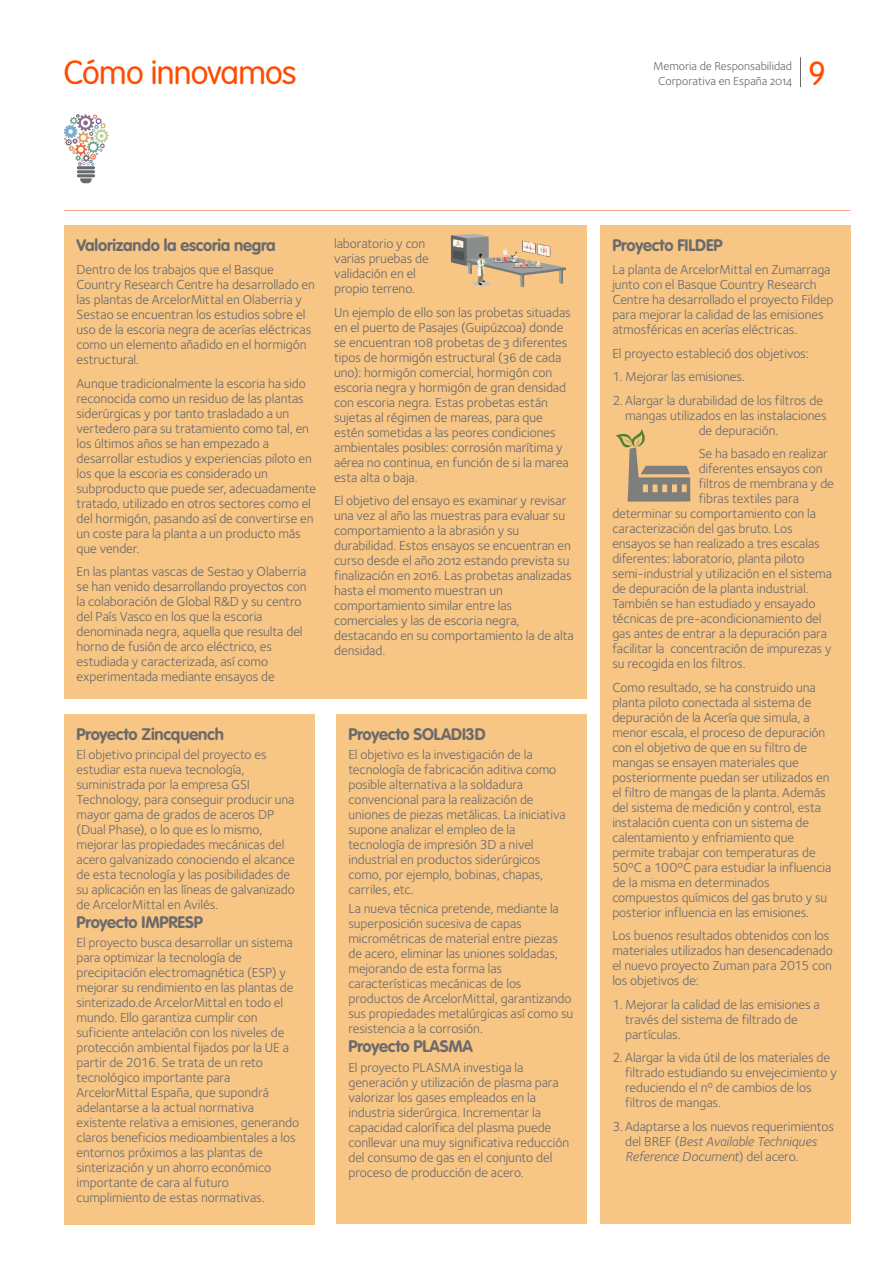
<style>
.page{position:relative;width:893px;height:1263px;background:#fff}
.page>*{position:absolute;margin:0;border:0;box-sizing:border-box;transform-origin:0 0}
.t1{font:300 33px "VAG Rounded Std";letter-spacing:-.025em;color:#ff4d00}
.t2{font:700 16.5px "VAG Rounded Std";letter-spacing:-.015em;color:#6a6a6d}
.t3{font:13.5px/15px "Foundry Sterling";letter-spacing:-.005em;color:#6a6a6d}
.t4{font:13.5px/15px "Foundry Sterling Book OSF";letter-spacing:-.005em;color:#67686b}
.t5{font:12px/15px "Foundry Sterling Book OSF";color:#67686b;text-align:center}
.s1{font-style:italic}
</style>
<div class="page">
<hr style="left:800px;top:57px;width:1px;height:30px;background:#67686b">
<div style="left:64px;top:225px;width:522px;height:474px;background:#f7c584"></div>
<svg style="left:451px;top:234px;width:115px;height:53px"></svg>
<hr style="left:64px;top:210px;width:786px;height:1px;background:#ff4d00">
<div style="left:600px;top:225px;width:250px;height:999px;background:#f7c584"></div>
<hr style="left:77px;top:166px;width:18px;height:3px;background:#696a6d;border-radius:2px">
<hr style="left:77px;top:170px;width:18px;height:3px;background:#696a6d;border-radius:2px">
<hr style="left:77px;top:174px;width:18px;height:3px;background:#696a6d;border-radius:2px">
<svg style="left:80px;top:178px;width:12px;height:5px"></svg>
<svg style="left:64px;top:114px;width:45px;height:52px"></svg>
<svg style="left:615px;top:429px;width:75px;height:72px"></svg>
<div style="left:64px;top:714px;width:251px;height:510px;background:#f7c584"></div>
<div style="left:336px;top:714px;width:250px;height:510px;background:#f7c584"></div>
<p class="t1" style="left:64px;top:54px;width:234px">Cómo innovamos</p>
<p class="t5" style="left:653px;top:58px;width:140px">Memoria de Responsabilidad<br>Corporativa en España 2014</p>
<p class="t1" style="left:808px;top:55px;width:19px">9</p>
<p class="t2" style="left:77px;top:235px;width:201px">Valorizando la escoria negra</p>
<p class="t4" style="left:77px;top:262px;width:240px">Dentro de los trabajos que el Basque Country Research Centre ha desarrollado en las plantas de ArcelorMittal en Olaberria y Sestao se encuentran los estudios sobre el uso de la escoria negra de acerías eléctricas como un elemento añadido en el hormigón estructural.</p>
<p class="t4" style="left:77px;top:375px;width:241px">Aunque tradicionalmente la escoria ha sido reconocida como un residuo de las plantas siderúrgicas y por tanto trasladado a un vertedero para su tratamiento como tal, en los últimos años se han empezado a desarrollar estudios y experiencias piloto en los que la escoria es considerado un subproducto que puede ser, adecuadamente tratado, utilizado en otros sectores como el del hormigón, pasando así de convertirse en un coste para la planta a un producto más que vender.</p>
<p class="t4" style="left:77px;top:564px;width:231px">En las plantas vascas de Sestao y Olaberria se han venido desarrollando proyectos con la colaboración de Global R&amp;D y su centro del País Vasco en los que la escoria denominada negra, aquella que resulta del horno de fusión de arco eléctrico, es estudiada y caracterizada, así como experimentada mediante ensayos de</p>
<p class="t2" style="left:77px;top:724px;width:149px">Proyecto Zincquench</p>
<p class="t3" style="left:77px;top:747px;width:220px">El objetivo principal del proyecto es estudiar esta nueva tecnología, suministrada por la empresa GSI Technology, para conseguir producir una mayor gama de grados de aceros DP (Dual Phase), o lo que es lo mismo, mejorar las propiedades mecánicas del acero galvanizado conociendo el alcance de esta tecnología y las posibilidades de su aplicación en las líneas de galvanizado de ArcelorMittal en Avilés.</p>
<p class="t2" style="left:77px;top:912px;width:128px">Proyecto IMPRESP</p>
<p class="t3" style="left:77px;top:935px;width:224px">El proyecto busca desarrollar un sistema para optimizar la tecnología de precipitación electromagnética (ESP) y mejorar su rendimiento en las plantas de sinterizado.de ArcelorMittal en todo el mundo. Ello garantiza cumplir con suficiente antelación con los niveles de protección ambiental fijados por la UE a partir de 2016. Se trata de un reto tecnológico importante para ArcelorMittal España, que supondrá adelantarse a la actual normativa existente relativa a emisiones, generando claros beneficios medioambientales a los entornos próximos a las plantas de sinterización y un ahorro económico importante de cara al futuro cumplimiento de estas normativas.</p>
<p class="t4" style="left:334px;top:236px;width:96px">laboratorio y con varias pruebas de validación en el propio terreno.</p>
<p class="t4" style="left:334px;top:305px;width:238px">Un ejemplo de ello son las probetas situadas en el puerto de Pasajes (Guipúzcoa) donde se encuentran 108 probetas de 3 diferentes tipos de hormigón estructural (36 de cada uno): hormigón comercial, hormigón con escoria negra y hormigón de gran densidad con escoria negra. Estas probetas están sujetas al régimen de mareas, para que estén sometidas a las peores condiciones ambientales posibles: corrosión marítima y aérea no continua, en función de si la marea esta alta o baja.</p>
<p class="t4" style="left:334px;top:493px;width:241px">El objetivo del ensayo es examinar y revisar una vez al año las muestras para evaluar su comportamiento a la abrasión y su durabilidad. Estos ensayos se encuentran en curso desde el año 2012 estando prevista su finalización en 2016. Las probetas analizadas hasta el momento muestran un comportamiento similar entre las comerciales y las de escoria negra, destacando en su comportamiento la de alta densidad.</p>
<p class="t2" style="left:348px;top:724px;width:139px">Proyecto SOLADI3D</p>
<p class="t3" style="left:348px;top:747px;width:219px">El objetivo es la investigación de la tecnología de fabricación aditiva como posible alternativa a la soldadura convencional para la realización de uniones de piezas metálicas. La iniciativa supone analizar el empleo de la tecnología de impresión 3D a nivel industrial en productos siderúrgicos como, por ejemplo, bobinas, chapas, carriles, etc.</p>
<p class="t3" style="left:348px;top:901px;width:226px">La nueva técnica pretende, mediante la superposición sucesiva de capas micrométricas de material entre piezas de acero, eliminar las uniones soldadas, mejorando de esta forma las características mecánicas de los productos de ArcelorMittal, garantizando sus propiedades metalúrgicas así como su resistencia a la corrosión.</p>
<p class="t2" style="left:348px;top:1037px;width:126px">Proyecto PLASMA</p>
<p class="t3" style="left:348px;top:1060px;width:222px">El proyecto PLASMA investiga la generación y utilización de plasma para valorizar los gases empleados en la industria siderúrgica. Incrementar la capacidad calorífica del plasma puede conllevar una muy significativa reducción del consumo de gas en el conjunto del proceso de producción de acero.</p>
<p class="t2" style="left:612px;top:235px;width:112px">Proyecto FILDEP</p>
<p class="t3" style="left:612px;top:262px;width:223px">La planta de ArcelorMittal en Zumarraga junto con el Basque Country Research Centre ha desarrollado el proyecto Fildep para mejorar la calidad de las emisiones atmosféricas en acerías eléctricas.</p>
<p class="t3" style="left:612px;top:346px;width:198px">El proyecto estableció dos objetivos:</p>
<p class="t3" style="left:612px;top:369px;width:134px">1. Mejorar las emisiones.</p>
<p class="t3" style="left:612px;top:393px;width:212px">2. Alargar la durabilidad de los filtros de</p>
<p class="t3" style="left:625px;top:408px;width:203px">mangas utilizados en las instalaciones</p>
<p class="t3" style="left:699px;top:423px;width:81px">de depuración.</p>
<p class="t3" style="left:699px;top:446px;width:131px">Se ha basado en realizar</p>
<p class="t3" style="left:699px;top:461px;width:125px">diferentes ensayos con</p>
<p class="t3" style="left:699px;top:476px;width:137px">filtros de membrana y de</p>
<p class="t3" style="left:699px;top:491px;width:102px">fibras textiles para</p>
<p class="t3" style="left:612px;top:506px;width:205px">determinar su comportamiento con la</p>
<p class="t3" style="left:612px;top:521px;width:182px">caracterización del gas bruto. Los</p>
<p class="t3" style="left:612px;top:536px;width:209px">ensayos se han realizado a tres escalas</p>
<p class="t3" style="left:612px;top:551px;width:194px">diferentes: laboratorio, planta piloto</p>
<p class="t3" style="left:612px;top:566px;width:221px">semi-industrial y utilización en el sistema</p>
<p class="t3" style="left:612px;top:581px;width:198px">de depuración de la planta industrial.</p>
<p class="t3" style="left:612px;top:596px;width:205px">También se han estudiado y ensayado</p>
<p class="t3" style="left:612px;top:611px;width:211px">técnicas de pre-acondicionamiento del</p>
<p class="t3" style="left:612px;top:626px;width:216px">gas antes de entrar a la depuración para</p>
<p class="t3" style="left:612px;top:641px;width:221px">facilitar la concentración de impurezas y</p>
<p class="t3" style="left:612px;top:656px;width:135px">su recogida en los filtros.</p>
<p class="t3" style="left:612px;top:680px;width:220px">Como resultado, se ha construido una planta piloto conectada al sistema de depuración de la Acería que simula, a menor escala, el proceso de depuración con el objetivo de que en su filtro de mangas se ensayen materiales que posteriormente puedan ser utilizados en el filtro de mangas de la planta. Además del sistema de medición y control, esta instalación cuenta con un sistema de calentamiento y enfriamiento que permite trabajar con temperaturas de 50ºC a 100ºC para estudiar la influencia de la misma en determinados compuestos químicos del gas bruto y su posterior influencia en las emisiones.</p>
<p class="t3" style="left:612px;top:928px;width:222px">Los buenos resultados obtenidos con los materiales utilizados han desencadenado el nuevo proyecto Zuman para 2015 con los objetivos de:</p>
<p class="t3" style="left:625px;top:997px;width:196px;text-indent:-13px">1. Mejorar la calidad de las emisiones a través del sistema de filtrado de partículas.</p>
<p class="t3" style="left:625px;top:1050px;width:213px;text-indent:-13px">2. Alargar la vida útil de los materiales de filtrado estudiando su envejecimiento y reduciendo el nº de cambios de los filtros de mangas.</p>
<p class="t3" style="left:625px;top:1119px;width:210px;text-indent:-13px">3. Adaptarse a los nuevos requerimientos del BREF (<span class="s1">Best Available Techniques<br>Reference Document</span>) del acero.</p>
</div>
